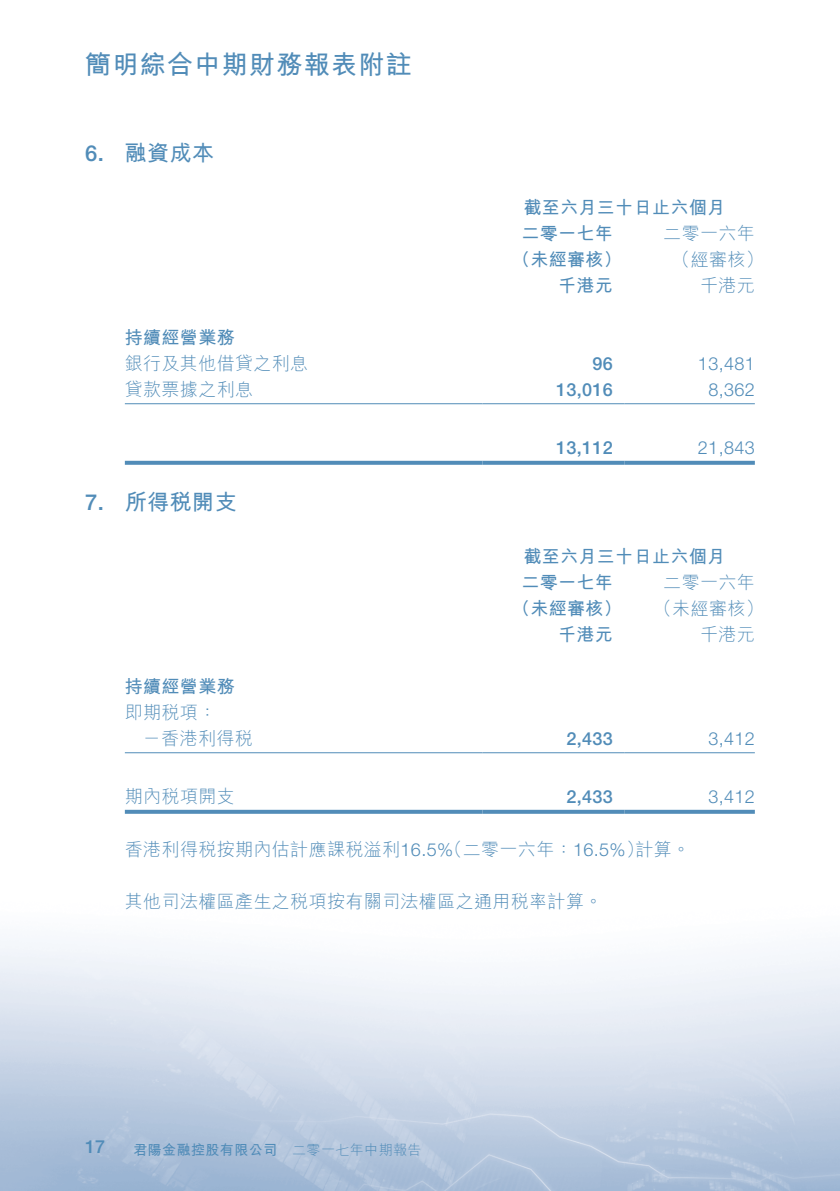
<style>
.page{position:relative;width:840px;height:1191px;background:#fff}
.page>*{position:absolute;margin:0;border:0;box-sizing:border-box;transform-origin:0 0}
.t1{font:700 26px "M Hei HK";letter-spacing:.05em;color:#518cb8}
.t2{font:700 22px "M Hei HK";letter-spacing:.02em;color:#518cb8}
.t3{font:500 22px "Helvetica Neue LT Std";color:#518cb8}
.t4{font:300 18px "M Hei HK";letter-spacing:.02em;color:#518cb8}
.t5{font:700 18px "M Hei HK";letter-spacing:.02em;color:#518cb8}
.t6{font:300 18px "Helvetica Neue LT Std";letter-spacing:.02em;color:#518cb8}
.t7{font:500 18px "Helvetica Neue LT Std";letter-spacing:.02em;color:#518cb8}
.t8{font:700 14px "M Hei HK";letter-spacing:.03em;color:#518cb8}
.t9{font:300 14px "M Hei HK";letter-spacing:.03em;color:#518cb8}
.s1{font-family:"M Hei HKS"}
.s2{font-family:"Helvetica Neue LT Std"}
</style>
<div class="page">
<img style="left:0;top:403px;width:839px;height:788px">
<hr style="left:125px;top:403px;width:357px;height:1px;background:#518cb8">
<hr style="left:482px;top:403px;width:142px;height:1px;background:#518cb8">
<hr style="left:624px;top:403px;width:130px;height:1px;background:#518cb8">
<svg style="left:125px;top:461px;width:357px;height:4px"></svg>
<svg style="left:482px;top:461px;width:142px;height:4px"></svg>
<svg style="left:624px;top:461px;width:130px;height:4px"></svg>
<hr style="left:125px;top:752px;width:357px;height:1px;background:#518cb8">
<hr style="left:482px;top:752px;width:142px;height:1px;background:#518cb8">
<hr style="left:624px;top:752px;width:130px;height:1px;background:#518cb8">
<svg style="left:125px;top:810px;width:357px;height:4px"></svg>
<svg style="left:482px;top:810px;width:142px;height:4px"></svg>
<svg style="left:624px;top:810px;width:130px;height:4px"></svg>
<h1 class="t1" style="left:85px;top:46px;width:328px">簡明綜合中期財務報表附註</h1>
<p class="t3" style="left:85px;top:140px;width:20px">6.</p>
<p class="t3" style="left:85px;top:489px;width:20px">7.</p>
<p class="t2" style="left:125px;top:137px;width:91px"><span class="s1">融</span>資成本</p>
<p class="t5" style="left:125px;top:324px;width:111px">持續經營業務</p>
<p class="t4" style="left:125px;top:354px;width:185px">銀行及其他借貸之利息</p>
<p class="t4" style="left:125px;top:380px;width:130px">貸款票據之利息</p>
<p class="t2" style="left:125px;top:486px;width:113px">所得稅開支</p>
<p class="t5" style="left:125px;top:673px;width:111px">持續經營業務</p>
<p class="t4" style="left:125px;top:703px;width:93px">即期稅項：</p>
<p class="t4" style="left:143px;top:729px;width:111px">－香港利得稅</p>
<p class="t4" style="left:125px;top:787px;width:111px">期內稅項開支</p>
<p class="t5" style="left:523px;top:194px;width:203px">截至六月三十日止六個月</p>
<p class="t4" style="left:663px;top:224px;width:93px">二零一六年</p>
<p class="t5" style="left:521px;top:220px;width:93px">二零一七年</p>
<p class="t5" style="left:511px;top:246px;width:111px">（未經審核）</p>
<p class="t4" style="left:672px;top:250px;width:93px">（經審核(</p>
<p class="t5" style="left:558px;top:272px;width:56px">千港元</p>
<p class="t4" style="left:699px;top:276px;width:56px">千港元</p>
<p class="t7" style="left:592px;top:353px;width:22px">96</p>
<p class="t6" style="left:697px;top:352px;width:58px">13,481</p>
<p class="t7" style="left:555px;top:379px;width:58px">13,016</p>
<p class="t6" style="left:708px;top:378px;width:48px">8,362</p>
<p class="t7" style="left:555px;top:437px;width:58px">13,112</p>
<p class="t6" style="left:697px;top:436px;width:58px">21,843</p>
<p class="t5" style="left:523px;top:543px;width:203px">截至六月三十日止六個月</p>
<p class="t4" style="left:663px;top:573px;width:93px">二零一六年</p>
<p class="t5" style="left:521px;top:569px;width:93px">二零一七年</p>
<p class="t5" style="left:511px;top:595px;width:111px">（未經審核）</p>
<p class="t4" style="left:653px;top:599px;width:111px">（未經審核(</p>
<p class="t5" style="left:558px;top:621px;width:56px">千港元</p>
<p class="t4" style="left:699px;top:625px;width:56px">千港元</p>
<p class="t7" style="left:566px;top:728px;width:48px">2,433</p>
<p class="t6" style="left:708px;top:727px;width:48px">3,412</p>
<p class="t7" style="left:566px;top:786px;width:48px">2,433</p>
<p class="t6" style="left:708px;top:785px;width:48px">3,412</p>
<p class="t4" style="left:444px;top:840px;width:201px">（二零一六年：<span class="s2">16.5%</span>）</p>
<p class="t4" style="left:125px;top:840px;width:329px">香港利得稅按期內估計應課稅溢利<span class="s2">16.5%</span></p>
<p class="t4" style="left:125px;top:892px;width:479px">其他司法權區產生之稅項按有關司法權區之通用稅率計算。</p>
<p class="t4" style="left:635px;top:840px;width:56px">計算。</p>
<p class="t7" style="left:85px;top:1136px;width:22px">17</p>
<p class="t8" style="left:133px;top:1140px;width:145px">君陽金<span class="s1">融</span>控股有限公司</p>
<p class="t9" style="left:292px;top:1143px;width:131px">二零一七年中期報告</p>
</div>
